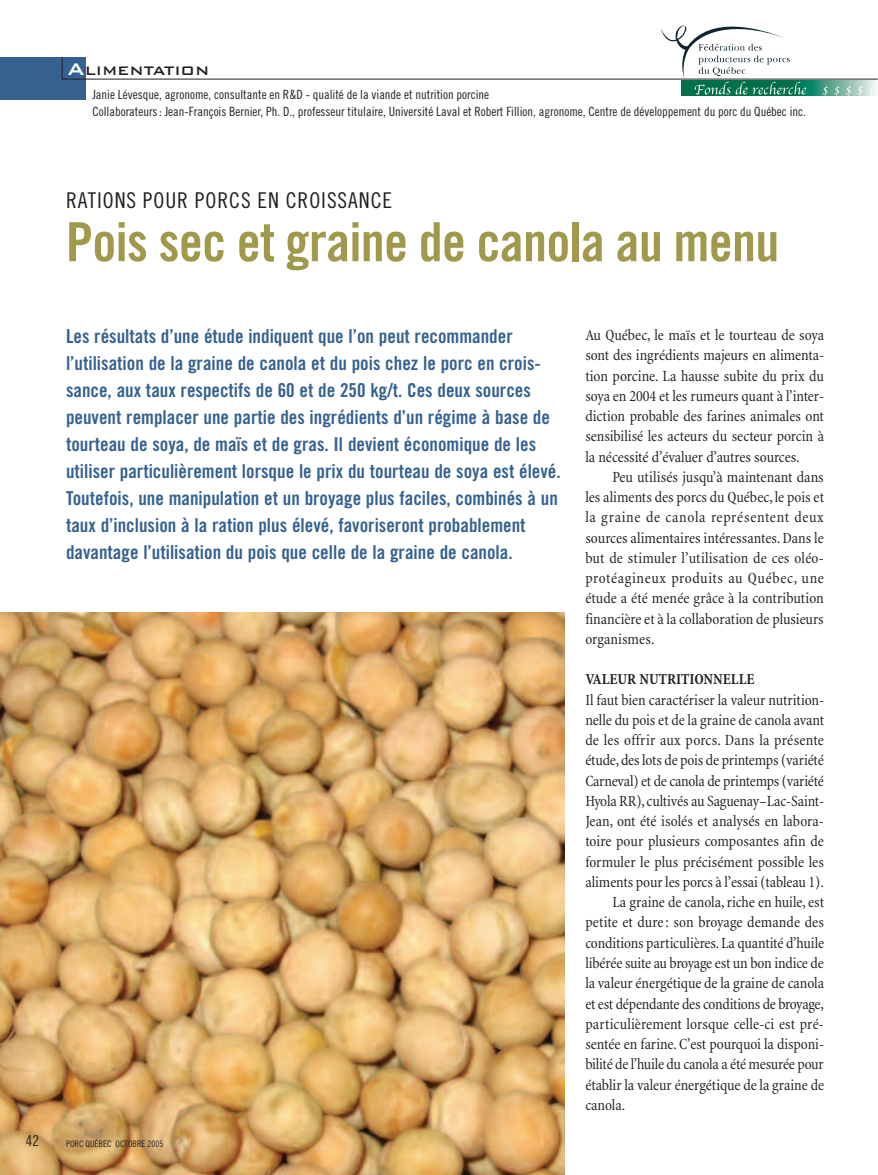
<style>
.page{position:relative;width:878px;height:1175px;background:#fff}
.page>*{position:absolute;margin:0;border:0;box-sizing:border-box;transform-origin:0 0}
.t1{font:54px "Trade Gothic Bold Cond Twenty";letter-spacing:-.015em;color:#a0994c}
.t2{font:21.75px "Trade Gothic Cond Eighteen";letter-spacing:.045em;color:#231f20}
.t3{font:19.2px/27px "Trade Gothic Bold Cond Twenty";color:#356190}
.t4{font:500 16.5px "Bank Gothic BT";letter-spacing:-.01em;color:#231f20}
.t5{font:condensed 15.75px/20.2px "Minion";letter-spacing:-.005em;color:#231f20;text-align:justify}
.t6{font:condensed 15.75px "Minion";letter-spacing:.015em;color:#231f20}
.t7{font:700 condensed 15.45px "Minion";color:#231f20}
.t8{font:15px "Trade Gothic Cond Eighteen";color:#231f20}
.t9{font:12.75px/16.5px "Trade Gothic Cond Eighteen";color:#231f20}
.t10{font:9px "Trade Gothic Cond Eighteen";color:#231f20}
.s1{font-size:22.5px;color:#fff}
</style>
<div class="page">
<img style="left:0;top:612px;width:564px;height:562px">
<div style="left:0;top:57px;width:86px;height:42px;background:#356190"></div>
<svg style="left:61px;top:25px;width:817px;height:71px"></svg>
<p class="t4" style="left:67px;top:60px;width:143px"><span class="s1">A</span>LIMENTATION</p>
<p class="t9" style="left:92px;top:88px;width:715px">Janie Lévesque, agronome, consultante en R&amp;D - qualité de la viande et nutrition porcine<br>Collaborateurs : Jean-François Bernier, Ph. D., professeur titulaire, Université Laval et Robert Fillion, agronome, Centre de développement du porc du Québec inc.</p>
<h2 class="t2" style="left:66px;top:192px;width:327px">RATIONS POUR PORCS EN CROISSANCE</h2>
<h1 class="t1" style="left:66px;top:222px;width:714px">Pois sec et graine de canola au menu</h1>
<p class="t3" style="left:66px;top:324px;width:496px">Les résultats d’une étude indiquent que l’on peut recommander l’utilisation de la graine de canola et du pois chez le porc en crois&shy;sance, aux taux respectifs de 60 et de 250 kg/t. Ces deux sources peuvent remplacer une partie des ingrédients d’un régime à base de tourteau de soya, de maïs et de gras. Il devient économique de les utiliser particulièrement lorsque le prix du tourteau de soya est élevé.<br>Toutefois, une manipulation et un broyage plus faciles, combinés à un taux d’inclusion à la ration plus élevé, favoriseront probablement davantage l’utilisation du pois que celle de la graine de canola.</p>
<p class="t5" style="left:585px;top:326px;width:240px">Au Québec, le maïs et le tourteau de soya sont des ingrédients majeurs en alimenta&shy;tion porcine. La hausse subite du prix du soya en 2004 et les rumeurs quant à l’inter&shy;diction probable des farines animales ont sensibilisé les acteurs du secteur porcin à la nécessité d’évaluer d’autres sources.</p>
<p class="t5" style="left:585px;top:468px;width:240px;text-indent:27px">Peu utilisés jusqu’à maintenant dans les aliments des porcs du Québec, le pois et la graine de canola représentent deux sources alimentaires intéressantes. Dans le but de stimuler l’utilisation de ces oléo&shy;protéagineux produits au Québec, une étude a été menée grâce à la contribution financière et à la collaboration de plusieurs organismes.</p>
<p class="t7" style="left:585px;top:673px;width:171px">VALEUR NUTRITIONNELLE</p>
<p class="t5" style="left:585px;top:691px;width:240px">Il faut bien caractériser la valeur nutrition-</p>
<p class="t5" style="left:585px;top:711px;width:240px">nelle du pois et de la graine de canola avant</p>
<p class="t6" style="left:585px;top:734px;width:240px">de les offrir aux porcs. Dans la présente</p>
<p class="t5" style="left:585px;top:751px;width:240px">étude, des lots de pois de printemps (variété</p>
<p class="t5" style="left:585px;top:772px;width:240px">Carneval) et de canola de printemps (variété</p>
<p class="t5" style="left:585px;top:792px;width:240px">Hyola RR), cultivés au Saguenay–Lac-Saint-</p>
<p class="t5" style="left:585px;top:812px;width:240px">Jean, ont été isolés et analysés en labora-</p>
<p class="t5" style="left:585px;top:832px;width:240px">toire pour plusieurs composantes afin de</p>
<p class="t5" style="left:585px;top:853px;width:240px">formuler le plus précisément possible les</p>
<p class="t5" style="left:585px;top:873px;width:240px">aliments pour les porcs à l’essai (tableau 1).</p>
<p class="t5" style="left:612px;top:893px;width:213px">La graine de canola, riche en huile, est</p>
<p class="t5" style="left:585px;top:913px;width:240px">petite et dure : son broyage demande des</p>
<p class="t5" style="left:585px;top:934px;width:240px">conditions particulières.La quantité d’huile</p>
<p class="t5" style="left:585px;top:954px;width:240px">libérée suite au broyage est un bon indice de</p>
<p class="t5" style="left:585px;top:974px;width:240px">la valeur énergétique de la graine de canola</p>
<p class="t5" style="left:585px;top:994px;width:240px">et est dépendante des conditions de broyage,</p>
<p class="t5" style="left:585px;top:1015px;width:240px">particulièrement lorsque celle-ci est pré-</p>
<p class="t5" style="left:585px;top:1035px;width:240px">sentée en farine. C’est pourquoi la disponi-</p>
<p class="t5" style="left:585px;top:1055px;width:240px">bilité de l’huile du canola a été mesurée pour</p>
<p class="t5" style="left:585px;top:1075px;width:240px">établir la valeur énergétique de la graine de</p>
<p class="t5" style="left:585px;top:1096px;width:41px">canola.</p>
<p class="t8" style="left:26px;top:1135px;width:15px">42</p>
<p class="t10" style="left:66px;top:1140px;width:99px">PORC QUÉBEC OCTOBRE 2005</p>
</div>
